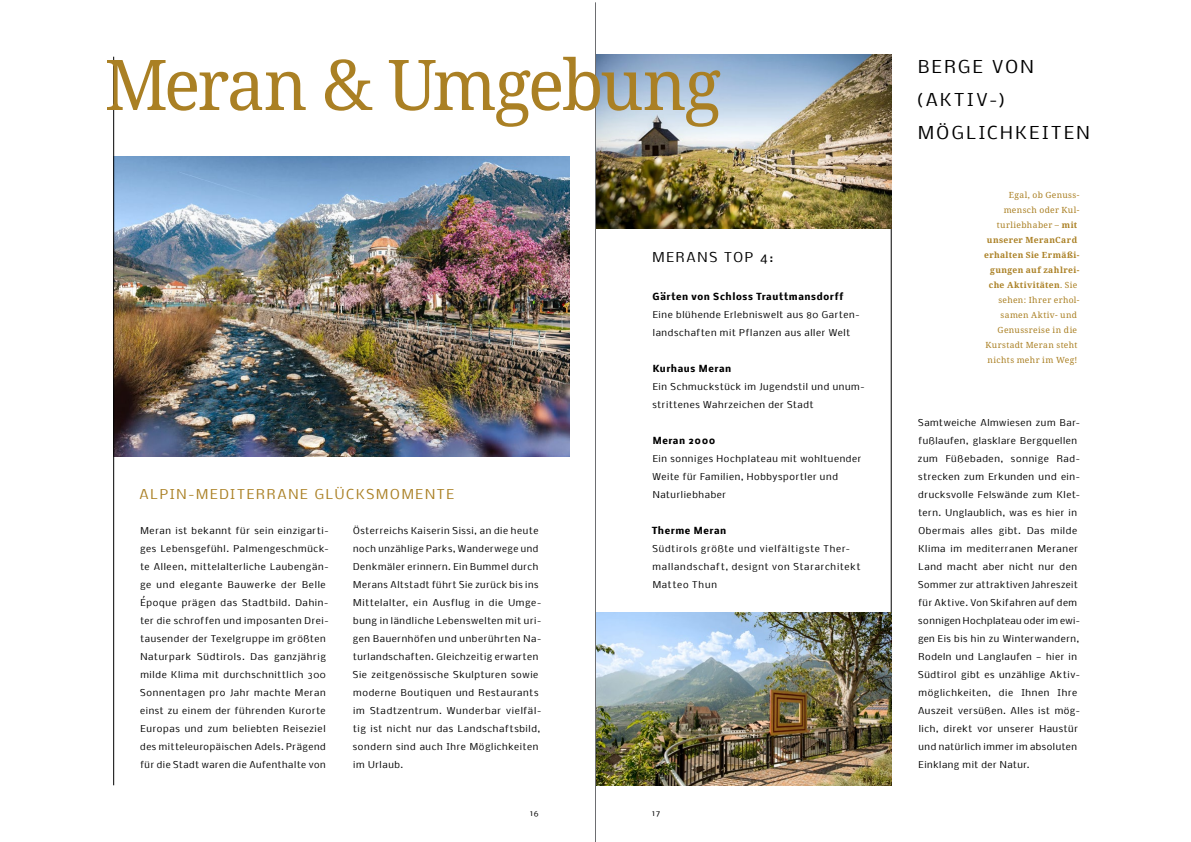
<style>
.page{position:relative;width:1191px;height:842px;background:#fff}
.page>*{position:absolute;margin:0;border:0;box-sizing:border-box;transform-origin:0 0}
.t1{font:70px "Noto Serif";letter-spacing:-.04em;color:#aa8024}
.t2{font:17px/33px "Nobile";letter-spacing:.145em;color:#000}
.t3{font:13px "Nobile";letter-spacing:.135em;color:#aa8024}
.t4{font:13px "Nobile";letter-spacing:.14em;color:#000}
.t5{font:9px/18px "Nobile";letter-spacing:.07em;color:#000}
.t6{font:9px/18px "Nobile";letter-spacing:.09em;color:#000}
.t7{font:700 9px "Nobile";letter-spacing:.065em;color:#000}
.t8{font:8.5px/15px "Noto Serif";letter-spacing:.04em;color:#aa8024;text-align:right}
.t9{font:8px "Nobile";color:#000}
.s1{font-weight:700}
</style>
<div class="page">
<img style="left:114px;top:156px;width:455px;height:300px">
<hr style="left:891px;top:57px;width:1px;height:728px;background:#000">
<img style="left:596px;top:612px;width:295px;height:173px">
<img style="left:596px;top:55px;width:295px;height:173px">
<hr style="left:113px;top:57px;width:1px;height:728px;background:#000">
<hr style="left:595px;top:2px;width:1px;height:840px;background:#6d6e71">
<h1 class="t1" style="left:104px;top:37px;width:618px">Meran &amp; Umgebung</h1>
<h3 class="t3" style="left:140px;top:484px;width:316px">ALPIN-MEDITERRANE GLÜCKSMOMENTE</h3>
<p class="t5" style="left:140px;top:521px;width:190px">Meran ist bekannt für sein einzigarti&shy;ges Lebensgefühl. Palmengeschmück&shy;te Alleen, mittelalterliche Laubengän&shy;ge und elegante Bauwerke der Belle Époque prägen das Stadtbild. Dahin&shy;ter die schroffen und imposanten Drei&shy;tausender der Texelgruppe im größten Naturpark Südtirols. Das ganzjährig milde Klima mit durchschnittlich 300<br>Sonnentagen pro Jahr machte Meran einst zu einem der führenden Kurorte Europas und zum beliebten Reiseziel des mitteleuropäischen Adels. Prägend für die Stadt waren die Aufenthalte von</p>
<p class="t5" style="left:353px;top:521px;width:190px">Österreichs Kaiserin Sissi, an die heute noch unzählige Parks, Wanderwege und Denkmäler erinnern. Ein Bummel durch Merans Altstadt führt Sie zurück bis ins Mittelalter, ein Ausflug in die Umge&shy;bung in ländliche Lebenswelten mit uri&shy;gen Bauernhöfen und unberührten Na&shy;turlandschaften. Gleichzeitig erwarten Sie zeitgenössische Skulpturen sowie moderne Boutiquen und Restaurants im Stadtzentrum. Wunderbar vielfäl&shy;tig ist nicht nur das Landschaftsbild, sondern sind auch Ihre Möglichkeiten im Urlaub.</p>
<h3 class="t4" style="left:652px;top:247px;width:122px">MERANS TOP 4:</h3>
<p class="t7" style="left:652px;top:289px;width:192px">Gärten von Schloss Trauttmansdorff</p>
<p class="t5" style="left:652px;top:305px;width:208px">Eine blühende Erlebniswelt aus 80 Garten&shy;landschaften mit Pflanzen aus aller Welt</p>
<p class="t7" style="left:652px;top:361px;width:80px">Kurhaus Meran</p>
<p class="t5" style="left:652px;top:377px;width:214px">Ein Schmuckstück im Jugendstil und unum&shy;strittenes Wahrzeichen der Stadt</p>
<p class="t7" style="left:652px;top:433px;width:64px">Meran 2000</p>
<p class="t5" style="left:652px;top:449px;width:210px">Ein sonniges Hochplateau mit wohltuender<br>Weite für Familien, Hobbysportler und<br>Naturliebhaber</p>
<p class="t7" style="left:652px;top:523px;width:76px">Therme Meran</p>
<p class="t6" style="left:652px;top:539px;width:210px">Südtirols größte und vielfältigste Ther&shy;mallandschaft, designt von Stararchitekt<br>Matteo Thun</p>
<p class="t9" style="left:530px;top:807px;width:10px">16</p>
<p class="t9" style="left:652px;top:807px;width:9px">17</p>
<h2 class="t2" style="left:916px;top:49px;width:175px">BERGE VON (AKTIV-)<br>MÖGLICHKEITEN</h2>
<p class="t8" style="left:984px;top:187px;width:97px">Egal, ob Genuss&shy;mensch oder Kul&shy;turliebhaber – <span class="s1">mit unserer MeranCard erhalten Sie Ermäßi&shy;gungen auf zahlrei&shy;che Aktivitäten</span>. Sie sehen: Ihrer erhol&shy;samen Aktiv- und<br>Genussreise in die<br>Kurstadt Meran steht nichts mehr im Weg!</p>
<p class="t5" style="left:918px;top:413px;width:163px">Samtweiche Almwiesen zum Bar&shy;fußlaufen, glasklare Bergquellen zum Füßebaden, sonnige Rad&shy;strecken zum Erkunden und ein&shy;drucksvolle Felswände zum Klet&shy;tern. Unglaublich, was es hier in<br>Obermais alles gibt. Das milde<br>Klima im mediterranen Meraner<br>Land macht aber nicht nur den<br>Sommer zur attraktiven Jahreszeit für Aktive. Von Skifahren auf dem sonnigen Hochplateau oder im ewi&shy;gen Eis bis hin zu Winterwandern,<br>Rodeln und Langlaufen — hier in<br>Südtirol gibt es unzählige Aktiv&shy;möglichkeiten, die Ihnen Ihre<br>Auszeit versüßen. Alles ist mög&shy;lich, direkt vor unserer Haustür und natürlich immer im absoluten<br>Einklang mit der Natur.</p>
</div>
